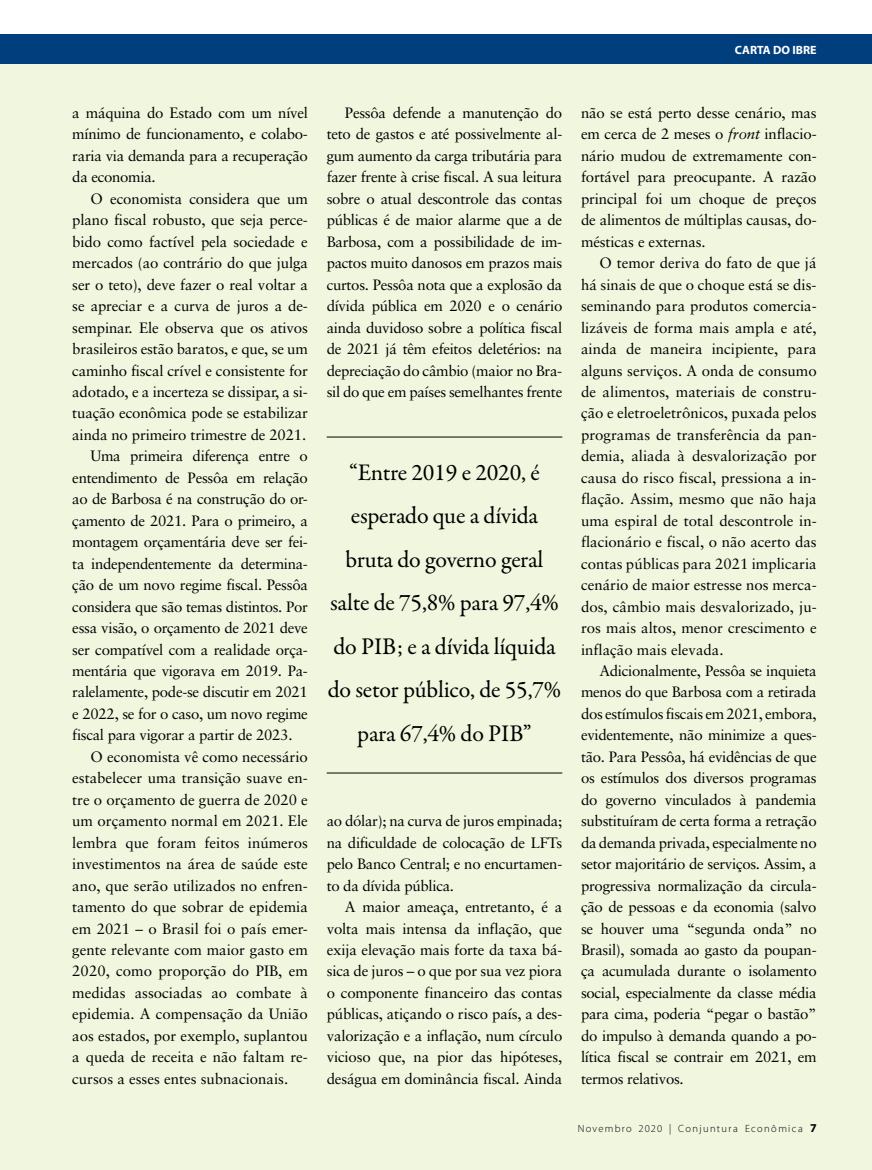
<style>
.page{position:relative;width:872px;height:1170px;background:#fff}
.page>*{position:absolute;margin:0;border:0;box-sizing:border-box;transform-origin:0 0}
.t1{font:24px/43.5px "Garamond Premr Pro";letter-spacing:-.01em;color:#000;text-align:center}
.t2{font:15px/21.5px "Sabon";letter-spacing:-.01em;color:#000;text-align:justify}
.t3{font:12px "Adobe Corp ID Myriad Bd";color:#fff}
.t4{font:10.5px "Adobe Corp ID Myriad Lt";letter-spacing:.125em;color:#000}
.s1{font-style:italic}
.s2{font-family:"Adobe Corp ID Myriad Bd";font-size:12px}
</style>
<div class="page">
<div style="left:0;top:55px;width:872px;height:1114px;background:#f1f6de"></div>
<div style="left:0;top:34px;width:872px;height:30px;background:#003e7e"></div>
<hr style="left:327px;top:437px;width:235px;height:1px;background:#000">
<hr style="left:327px;top:772px;width:235px;height:1px;background:#000">
<p class="t3" style="left:735px;top:43px;width:83px">CARTA DO IBRE</p>
<p class="t2" style="left:72px;top:102px;width:237px">a máquina do Estado com um nível mínimo de funcionamento, e colabo&shy;raria via demanda para a recuperação da economia.</p>
<p class="t2" style="left:91px;top:188px;width:219px">O economista considera que um</p>
<p class="t2" style="left:72px;top:209px;width:237px">plano fiscal robusto, que seja perce-</p>
<p class="t2" style="left:72px;top:230px;width:237px">bido como factível pela sociedade e</p>
<p class="t2" style="left:72px;top:252px;width:237px">mercados (ao contrário do que julga</p>
<p class="t2" style="left:72px;top:273px;width:237px">ser o teto), deve fazer o real voltar a</p>
<p class="t2" style="left:72px;top:295px;width:237px">se apreciar e a curva de juros a de-</p>
<p class="t2" style="left:72px;top:316px;width:237px">sempinar. Ele observa que os ativos</p>
<p class="t2" style="left:72px;top:338px;width:237px">brasileiros estão baratos, e que, se um</p>
<p class="t2" style="left:72px;top:359px;width:237px">caminho fiscal crível e consistente for</p>
<p class="t2" style="left:72px;top:381px;width:237px">adotado, e a incerteza se dissipar, a si-</p>
<p class="t2" style="left:72px;top:402px;width:237px">tuação econômica pode se estabilizar</p>
<p class="t2" style="left:72px;top:424px;width:235px">ainda no primeiro trimestre de 2021.</p>
<p class="t2" style="left:91px;top:445px;width:219px">Uma primeira diferença entre o</p>
<p class="t2" style="left:72px;top:466px;width:237px">entendimento de Pessôa em relação</p>
<p class="t2" style="left:72px;top:488px;width:237px">ao de Barbosa é na construção do or-</p>
<p class="t2" style="left:72px;top:509px;width:237px">çamento de 2021. Para o primeiro, a</p>
<p class="t2" style="left:72px;top:531px;width:237px">montagem orçamentária deve ser fei-</p>
<p class="t2" style="left:72px;top:552px;width:237px">ta independentemente da determina-</p>
<p class="t2" style="left:72px;top:574px;width:237px">ção de um novo regime fiscal. Pessôa</p>
<p class="t2" style="left:72px;top:595px;width:237px">considera que são temas distintos. Por</p>
<p class="t2" style="left:72px;top:617px;width:237px">essa visão, o orçamento de 2021 deve</p>
<p class="t2" style="left:72px;top:638px;width:237px">ser compatível com a realidade orça-</p>
<p class="t2" style="left:72px;top:659px;width:237px">mentária que vigorava em 2019. Pa-</p>
<p class="t2" style="left:72px;top:681px;width:237px">ralelamente, pode-se discutir em 2021</p>
<p class="t2" style="left:72px;top:702px;width:237px">e 2022, se for o caso, um novo regime</p>
<p class="t2" style="left:72px;top:724px;width:222px">fiscal para vigorar a partir de 2023.</p>
<p class="t2" style="left:91px;top:745px;width:219px">O economista vê como necessário</p>
<p class="t2" style="left:72px;top:767px;width:237px">estabelecer uma transição suave en-</p>
<p class="t2" style="left:72px;top:788px;width:237px">tre o orçamento de guerra de 2020 e</p>
<p class="t2" style="left:72px;top:810px;width:237px">um orçamento normal em 2021. Ele</p>
<p class="t2" style="left:72px;top:831px;width:237px">lembra que foram feitos inúmeros</p>
<p class="t2" style="left:72px;top:853px;width:237px">investimentos na área de saúde este</p>
<p class="t2" style="left:72px;top:874px;width:237px">ano, que serão utilizados no enfren-</p>
<p class="t2" style="left:72px;top:895px;width:237px">tamento do que sobrar de epidemia</p>
<p class="t2" style="left:72px;top:917px;width:237px">em 2021 – o Brasil foi o país emer-</p>
<p class="t2" style="left:72px;top:938px;width:237px">gente relevante com maior gasto em</p>
<p class="t2" style="left:72px;top:960px;width:237px">2020, como proporção do PIB, em</p>
<p class="t2" style="left:72px;top:981px;width:237px">medidas associadas ao combate à</p>
<p class="t2" style="left:72px;top:1003px;width:237px">epidemia. A compensação da União</p>
<p class="t2" style="left:72px;top:1024px;width:237px">aos estados, por exemplo, suplantou</p>
<p class="t2" style="left:72px;top:1046px;width:237px">a queda de receita e não faltam re-</p>
<p class="t2" style="left:72px;top:1067px;width:217px">cursos a esses entes subnacionais.</p>
<p class="t2" style="left:327px;top:102px;width:237px;text-indent:18px">Pessôa defende a manutenção do teto de gastos e até possivelmente al&shy;gum aumento da carga tributária para fazer frente à crise fiscal. A sua leitura sobre o atual descontrole das contas públicas é de maior alarme que a de Barbosa, com a possibilidade de im&shy;pactos muito danosos em prazos mais curtos. Pessôa nota que a explosão da dívida pública em 2020 e o cenário ainda duvidoso sobre a política fiscal de 2021 já têm efeitos deletérios: na depreciação do câmbio (maior no Bra&shy;sil do que em países semelhantes frente</p>
<h1 class="t1" style="left:328px;top:451px;width:235px">“Entre 2019 e 2020, é esperado que a dívida bruta do governo geral salte de 75,8% para 97,4% do PIB; e a dívida líquida do setor público, de 55,7% para 67,4% do PIB”</h1>
<p class="t2" style="left:327px;top:810px;width:237px">ao dólar); na curva de juros empinada; na dificuldade de colocação de LFTs pelo Banco Central; e no encurtamen&shy;to da dívida pública.</p>
<p class="t2" style="left:327px;top:895px;width:237px;text-indent:18px">A maior ameaça, entretanto, é a volta mais intensa da inflação, que exija elevação mais forte da taxa bá&shy;sica de juros – o que por sua vez piora o componente financeiro das contas públicas, atiçando o risco país, a des&shy;valorização e a inflação, num círculo vicioso que, na pior das hipóteses, deságua em dominância fiscal. Ainda</p>
<p class="t2" style="left:581px;top:102px;width:237px">não se está perto desse cenário, mas em cerca de 2 meses o <span class="s1">front</span> inflacio&shy;nário mudou de extremamente con&shy;fortável para preocupante. A razão principal foi um choque de preços de alimentos de múltiplas causas, do&shy;mésticas e externas.</p>
<p class="t2" style="left:581px;top:252px;width:237px;text-indent:18px">O temor deriva do fato de que já há sinais de que o choque está se dis&shy;seminando para produtos comercia&shy;lizáveis de forma mais ampla e até, ainda de maneira incipiente, para alguns serviços. A onda de consumo de alimentos, materiais de constru&shy;ção e eletroeletrônicos, puxada pelos programas de transferência da pan&shy;demia, aliada à desvalorização por causa do risco fiscal, pressiona a in&shy;flação. Assim, mesmo que não haja uma espiral de total descontrole in&shy;flacionário e fiscal, o não acerto das contas públicas para 2021 implicaria cenário de maior estresse nos merca&shy;dos, câmbio mais desvalorizado, ju&shy;ros mais altos, menor crescimento e inflação mais elevada.</p>
<p class="t2" style="left:581px;top:659px;width:237px;text-indent:18px">Adicionalmente, Pessôa se inquieta menos do que Barbosa com a retirada dos estímulos fiscais em 2021, embora, evidentemente, não minimize a ques&shy;tão. Para Pessôa, há evidências de que os estímulos dos diversos programas do governo vinculados à pandemia substituíram de certa forma a retração da demanda privada, especialmente no setor majoritário de serviços. Assim, a progressiva normalização da circula&shy;ção de pessoas e da economia (salvo se houver uma “segunda onda” no Brasil), somada ao gasto da poupan&shy;ça acumulada durante o isolamento social, especialmente da classe média para cima, poderia “pegar o bastão” do impulso à demanda quando a po&shy;lítica fiscal se contrair em 2021, em termos relativos.</p>
<p class="t4" style="left:578px;top:1122px;width:240px">Novembro 2020 | Conjuntura Econômica <span class="s2">7</span></p>
</div>
